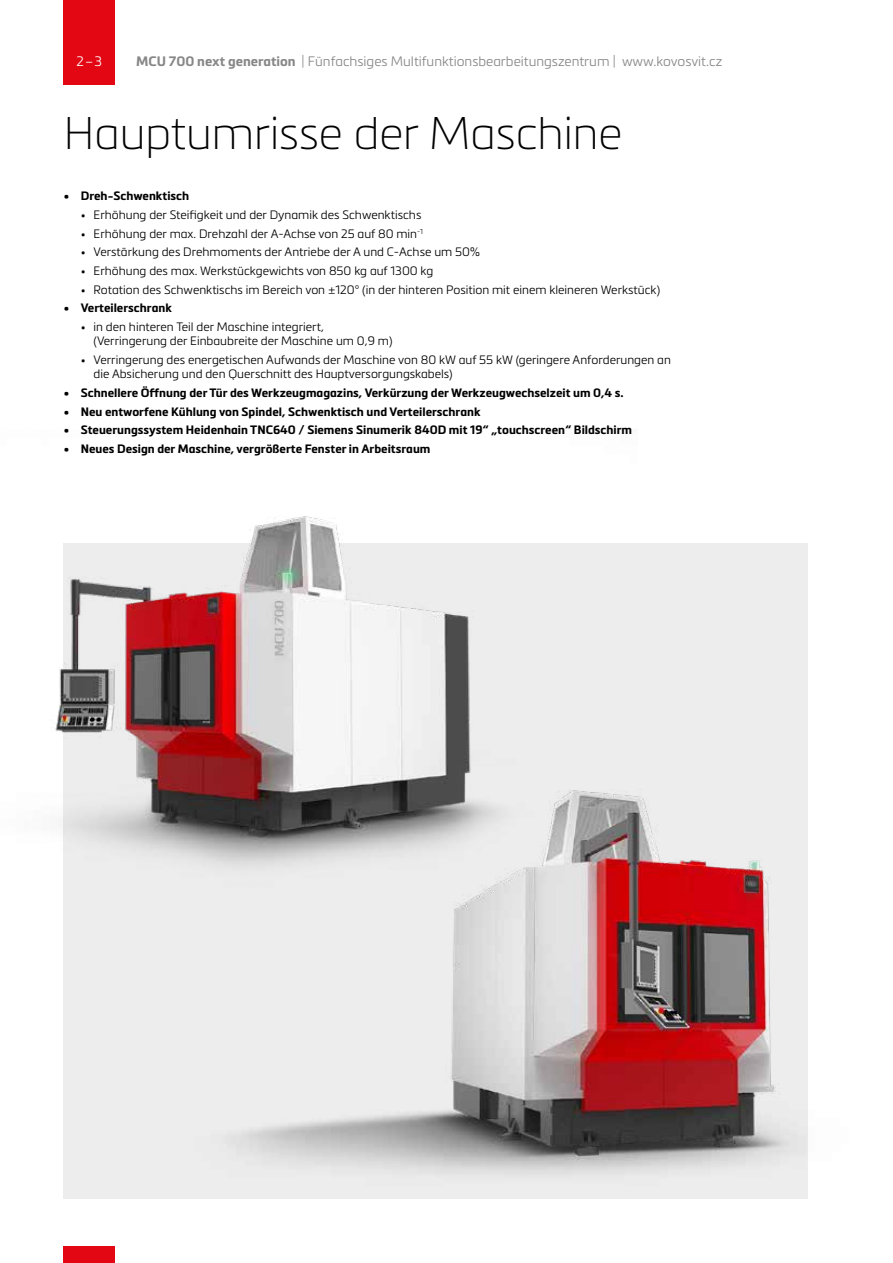
<style>
.page{position:relative;width:893px;height:1263px;background:#fff}
.page>*{position:absolute;margin:0;border:0;box-sizing:border-box;transform-origin:0 0}
.t1{font:45px "Metronic Pro Air";color:#000}
.t2{font:300 13.5px "Metronic Pro";color:#878787}
.t3{font:300 13.5px "Metronic Pro";color:#fff}
.t4{font:300 12px/14.4px "Metronic Pro";color:#000}
.t5{font:700 12px "Metronic Pro";color:#000}
.s1{font-weight:700}
</style>
<div class="page">
<div style="left:64px;top:543px;width:744px;height:656px;background:#ededed"></div>
<img style="left:231px;top:796px;width:558px;height:378px">
<img style="left:55px;top:516px;width:583px;height:403px">
<div style="left:64px;top:0;width:51px;height:85px;background:#e30613"></div>
<div style="left:64px;top:1246px;width:51px;height:17px;background:#e30613"></div>
<p class="t3" style="left:77px;top:53px;width:27px">2–3</p>
<p class="t2" style="left:136px;top:53px;width:588px"><span class="s1">MCU 700 next generation</span> | Fünfachsiges Multifunktionsbearbeitungszentrum | www.kovosvit.cz</p>
<h1 class="t1" style="left:64px;top:102px;width:560px">Hauptumrisse der Maschine</h1>
<p class="t5" style="left:64px;top:188px;width:127px">• Dreh-Schwenktisch</p>
<p class="t4" style="left:81px;top:207px;width:342px">• Erhöhung der Steifigkeit und der Dynamik des Schwenktischs</p>
<p class="t4" style="left:81px;top:226px;width:344px">• Erhöhung der max. Drehzahl der A-Achse von 25 auf 80 min<sup>-1</sup></p>
<p class="t4" style="left:81px;top:244px;width:401px">• Verstärkung des Drehmoments der Antriebe der A und C-Achse um 50%</p>
<p class="t4" style="left:81px;top:263px;width:354px">• Erhöhung des max. Werkstückgewichts von 850 kg auf 1300 kg</p>
<p class="t4" style="left:81px;top:282px;width:581px">• Rotation des Schwenktischs im Bereich von ±120° (in der hinteren Position mit einem kleineren Werkstück)</p>
<p class="t5" style="left:64px;top:300px;width:110px">• Verteilerschrank</p>
<p class="t4" style="left:94px;top:319px;width:300px;text-indent:-13px">• in den hinteren Teil der Maschine integriert, (Verringerung der Einbaubreite der Maschine um 0,9 m)</p>
<p class="t4" style="left:94px;top:352px;width:579px;text-indent:-13px">• Verringerung des energetischen Aufwands der Maschine von 80 kW auf 55 kW (geringere Anforderungen an die Absicherung und den Querschnitt des Hauptversorgungskabels)</p>
<p class="t5" style="left:64px;top:385px;width:561px">• Schnellere Öffnung der Tür des Werkzeugmagazins, Verkürzung der Werkzeugwechselzeit um 0,4 s.</p>
<p class="t5" style="left:64px;top:404px;width:418px">• Neu entworfene Kühlung von Spindel, Schwenktisch und Verteilerschrank</p>
<p class="t5" style="left:64px;top:422px;width:570px">• Steuerungssystem Heidenhain TNC640 / Siemens Sinumerik 840D mit 19“ „touchscreen“ Bildschirm</p>
<p class="t5" style="left:64px;top:441px;width:368px">• Neues Design der Maschine, vergrößerte Fenster in Arbeitsraum</p>
</div>
